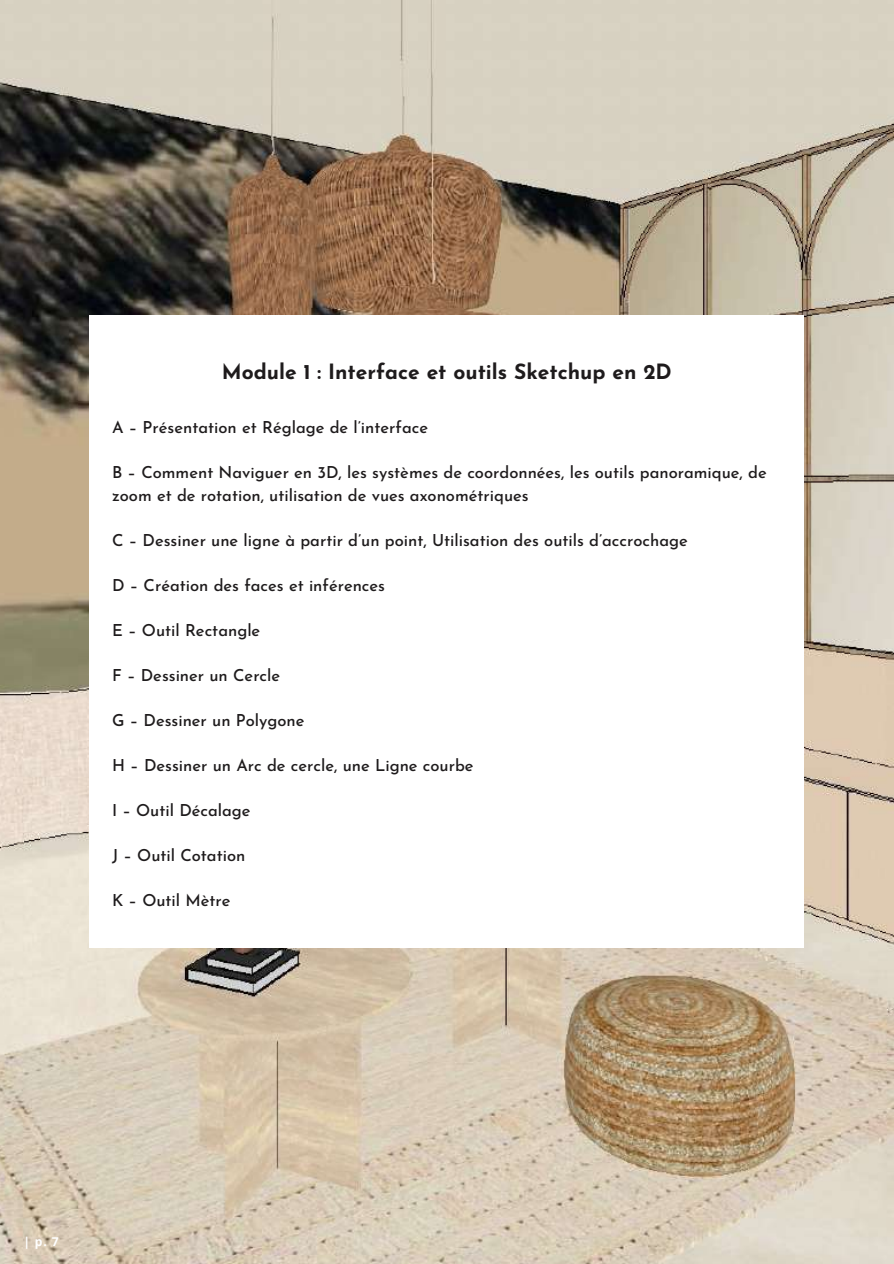
<style>
.page{position:relative;width:894px;height:1264px;background:#fff}
.page>*{position:absolute;margin:0;border:0;box-sizing:border-box;transform-origin:0 0}
.t1{font:700 21px "Josefin Sans";color:#1e1b1c}
.t2{font:500 16.5px/22.5px "Josefin Sans";color:#1e1b1c}
.t3{font:700 12.15px "Open Sans";color:#fff}
</style>
<div class="page">
<img style="left:0;top:0;width:893px;height:1263px">
<div style="left:89px;top:315px;width:714px;height:632px;background:#fff"></div>
<p class="t1" style="left:222px;top:363px;width:451px">Module 1 : Interface et outils Sketchup en 2D</p>
<p class="t2" style="left:112px;top:418px;width:317px">A – Présentation et Réglage de l’interface</p>
<p class="t2" style="left:112px;top:463px;width:656px">B – Comment Naviguer en 3D, les systèmes de coordonnées, les outils panoramique, de zoom et de rotation, utilisation de vues axonométriques</p>
<p class="t2" style="left:112px;top:530px;width:577px">C – Dessiner une ligne à partir d’un point, Utilisation des outils d’accrochage</p>
<p class="t2" style="left:112px;top:575px;width:274px">D – Création des faces et inférences</p>
<p class="t2" style="left:112px;top:620px;width:150px">E – Outil Rectangle</p>
<p class="t2" style="left:112px;top:665px;width:170px">F – Dessiner un Cercle</p>
<p class="t2" style="left:112px;top:710px;width:194px">G – Dessiner un Polygone</p>
<p class="t2" style="left:112px;top:755px;width:363px">H – Dessiner un Arc de cercle, une Ligne courbe</p>
<p class="t2" style="left:112px;top:800px;width:140px">I – Outil Décalage</p>
<p class="t2" style="left:112px;top:845px;width:135px">J – Outil Cotation</p>
<p class="t2" style="left:112px;top:890px;width:120px">K – Outil Mètre</p>
<p class="t3" style="left:23px;top:1232px;width:37px">|p.7</p>
</div>
